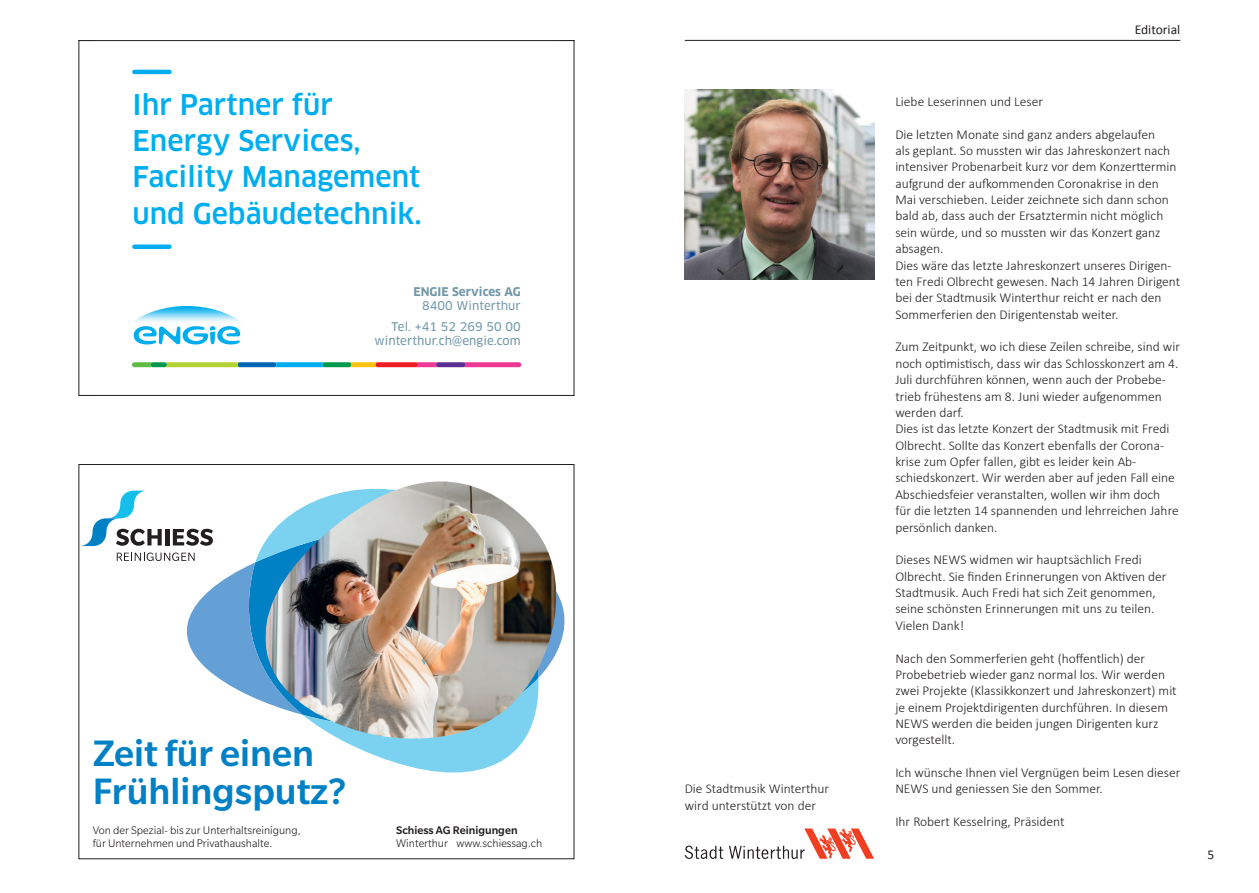
<style>
.page{position:relative;width:1259px;height:893px;background:#fff}
.page>*{position:absolute;margin:0;border:0;box-sizing:border-box;transform-origin:0 0}
.t1{font:500 40.05px/38.4px "Slate Pro";color:#0080c5}
.t2{font:500 27.9px/36.3px "Clan Pro";color:#00aeef}
.Starttext{font:300 13.5px/16.4px "Calibri";color:#231f20}
.t3{font:13.5px "Calibri";color:#231f20}
.t4{font:300 12px/12.8px "Slate Pro";color:#231f20}
.t5{font:11.7px/14.7px "Clan Pro News";letter-spacing:.005em;color:#7197a8;text-align:right}
.t6{font:700 11.7px/14.7px "Clan Pro";letter-spacing:.005em;color:#7197a8;text-align:right}
.s1{font-family:"Clan Pro News";font-weight:400}
.s2{font-weight:500}
</style>
<div class="page">
<hr style="left:685px;top:40px;width:495px;height:1px;background:#231f20">
<img style="left:685px;top:90px;width:189px;height:189px">
<svg style="left:685px;top:828px;width:189px;height:31px"></svg>
<svg style="left:133px;top:306px;width:108px;height:39px"></svg>
<hr style="left:132px;top:70px;width:40px;height:4px;background:#00aeef;border-radius:2px">
<div style="left:132px;top:244px;width:40px;height:5px;background:#00aeef;border-radius:2px"></div>
<div style="left:151px;top:362px;width:16px;height:5px;background:#00994e;border-radius:2px"></div>
<svg style="left:132px;top:362px;width:21px;height:5px"></svg>
<div style="left:237px;top:362px;width:39px;height:5px;background:#0166b3;border-radius:2px"></div>
<svg style="left:164px;top:362px;width:76px;height:5px"></svg>
<div style="left:375px;top:362px;width:43px;height:5px;background:#ee1d23;border-radius:2px"></div>
<svg style="left:415px;top:362px;width:22px;height:5px"></svg>
<div style="left:322px;top:362px;width:29px;height:5px;background:#00994e;border-radius:2px"></div>
<svg style="left:274px;top:362px;width:51px;height:5px"></svg>
<svg style="left:349px;top:362px;width:29px;height:5px"></svg>
<svg style="left:464px;top:362px;width:57px;height:5px"></svg>
<div style="left:436px;top:362px;width:29px;height:5px;background:#5b2e91;border-radius:2px"></div>
<svg style="left:117px;top:553px;width:56px;height:8px"></svg>
<svg style="left:82px;top:491px;width:80px;height:55px"></svg>
<hr style="left:165px;top:529px;width:4px;height:16px;background:#231f20">
<svg style="left:173px;top:529px;width:40px;height:9px"></svg>
<svg style="left:173px;top:538px;width:80px;height:160px"></svg>
<svg style="left:364px;top:751px;width:151px;height:22px;fill:#7ad2f0"></svg>
<img style="left:253px;top:481px;width:312px;height:270px">
<p class="t2" style="left:133px;top:86px;width:291px">Ihr Partner für<br>Energy Services,<br>Facility Management und Gebäudetechnik.</p>
<p class="t6" style="left:413px;top:284px;width:109px">ENGIE Services AG<br><span class="s1">8400 Winterthur</span></p>
<p class="t5" style="left:374px;top:319px;width:148px">Tel. +41 52 269 50 00 winterthur.ch@engie.com</p>
<p class="t1" style="left:93px;top:733px;width:255px">Zeit für einen<br>Frühlingsputz?</p>
<p class="t4" style="left:93px;top:823px;width:209px">Von der Spezial- bis zur Unterhaltsreinigung, für Unternehmen und Privathaushalte.</p>
<p class="t4" style="left:396px;top:823px;width:148px"><span class="s2">Schiess AG Reinigungen<br></span>Winterthur www.schiessag.ch</p>
<p class="Starttext" style="left:685px;top:781px;width:146px">Die Stadtmusik Winterthur wird unterstützt von der</p>
<p class="t3" style="left:1134px;top:20px;width:47px">Editorial</p>
<p class="Starttext" style="left:895px;top:93px;width:149px">Liebe Leserinnen und Leser</p>
<p class="Starttext" style="left:895px;top:126px;width:283px">Die letzten Monate sind ganz anders abgelaufen<br>als geplant. So mussten wir das Jahreskonzert nach intensiver Probenarbeit kurz vor dem Konzerttermin aufgrund der aufkommenden Coronakrise in den Mai verschieben. Leider zeichnete sich dann schon bald ab, dass auch der Ersatztermin nicht möglich sein würde, und so mussten wir das Konzert ganz absagen.</p>
<p class="Starttext" style="left:895px;top:257px;width:286px">Dies wäre das letzte Jahreskonzert unseres Dirigen&shy;ten Fredi Olbrecht gewesen. Nach 14 Jahren Dirigent bei der Stadtmusik Winterthur reicht er nach den Sommerferien den Dirigentenstab weiter.</p>
<p class="Starttext" style="left:895px;top:339px;width:286px">Zum Zeitpunkt, wo ich diese Zeilen schreibe, sind wir noch optimistisch, dass wir das Schlosskonzert am 4.<br>Juli durchführen können, wenn auch der Probebe&shy;trieb frühestens am 8. Juni wieder aufgenommen werden darf.</p>
<p class="Starttext" style="left:895px;top:420px;width:275px">Dies ist das letzte Konzert der Stadtmusik mit Fredi<br>Olbrecht. Sollte das Konzert ebenfalls der Corona‑</p>
<p class="Starttext" style="left:895px;top:453px;width:285px">krise zum Opfer fallen, gibt es leider kein Ab&shy;schiedskonzert. Wir werden aber auf jeden Fall eine Abschiedsfeier veranstalten, wollen wir ihm doch für die letzten 14 spannenden und lehrreichen Jahre persönlich danken.</p>
<p class="Starttext" style="left:895px;top:551px;width:273px">Dieses NEWS widmen wir hauptsächlich Fredi Olbrecht. Sie finden Erinnerungen von Aktiven der Stadtmusik. Auch Fredi hat sich Zeit genommen, seine schönsten Erinnerungen mit uns zu teilen.<br>Vielen Dank!</p>
<p class="Starttext" style="left:895px;top:650px;width:283px">Nach den Sommerferien geht (hoffentlich) der Probebetrieb wieder ganz normal los. Wir werden zwei Projekte (Klassikkonzert und Jahreskonzert) mit je einem Projektdirigenten durchführen. In diesem NEWS werden die beiden jungen Dirigenten kurz vorgestellt.</p>
<p class="Starttext" style="left:895px;top:764px;width:286px">Ich wünsche Ihnen viel Vergnügen beim Lesen dieser<br>NEWS und geniessen Sie den Sommer.</p>
<p class="Starttext" style="left:895px;top:813px;width:171px">Ihr Robert Kesselring, Präsident</p>
<p class="t3" style="left:1207px;top:845px;width:8px">5</p>
</div>
